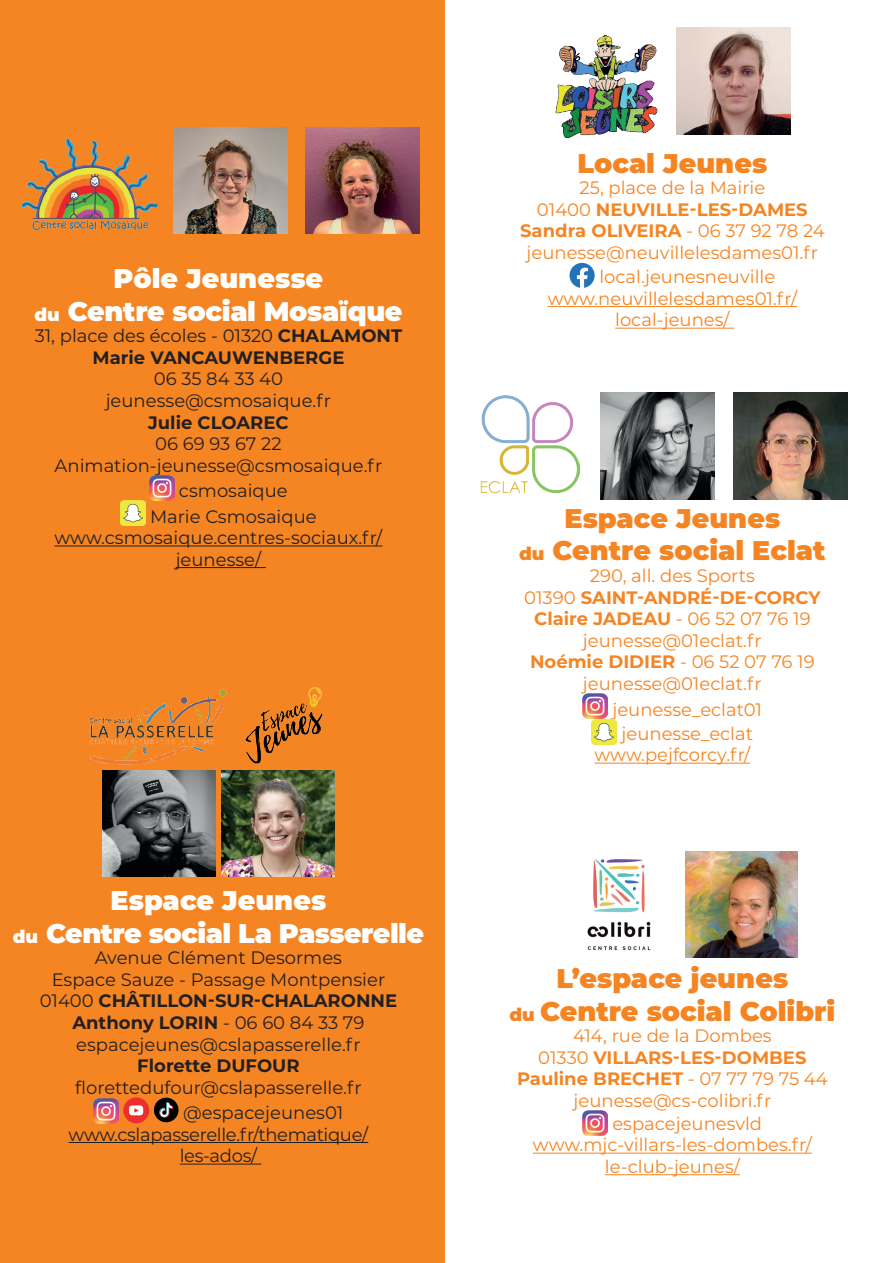
<style>
.page{position:relative;width:893px;height:1263px;background:#fff}
.page>*{position:absolute;margin:0;border:0;box-sizing:border-box;transform-origin:0 0}
.t1{font:900 27px/32.4px "Montserrat";color:#f58523;text-align:center}
.t2{font:900 27px/32.4px "Montserrat";letter-spacing:-.01em;color:#fff;text-align:center}
.t3{font:18px/21.6px "Montserrat";color:#f58523;text-align:center}
.t4{font:18px/21.6px "Montserrat";color:#231f20;text-align:center}
.t5{font:700 18px/21.6px "Montserrat";color:#231f20;text-align:center}
.t6{font:700 18px "Montserrat";color:#f58523}
.t7{font:18px/21.6px "Montserrat";letter-spacing:-.02em;color:#231f20;text-align:center}
.s1{font-size:18px}
.s2{font-weight:400}
.s3{font-weight:700}
</style>
<div class="page">
<div style="left:0;top:0;width:444px;height:1263px;background:#f58523"></div>
<hr style="left:55px;top:545px;width:327px;height:1px;background:#231f20">
<hr style="left:176px;top:567px;width:90px;height:1px;background:#231f20">
<hr style="left:69px;top:1142px;width:299px;height:1px;background:#231f20">
<hr style="left:180px;top:1163px;width:81px;height:1px;background:#231f20">
<img style="left:149px;top:476px;width:25px;height:25px">
<img style="left:120px;top:500px;width:25px;height:26px">
<img style="left:94px;top:1098px;width:25px;height:25px">
<div style="left:123px;top:1097px;width:26px;height:26px;background:#ee2d2d;border-radius:50%"></div>
<svg style="left:129px;top:1105px;width:14px;height:10px"></svg>
<div style="left:154px;top:1098px;width:25px;height:24px;background:#000001;border-radius:50%"></div>
<svg style="left:159px;top:1102px;width:14px;height:16px"></svg>
<hr style="left:548px;top:306px;width:249px;height:1px;background:#f58523">
<hr style="left:615px;top:328px;width:119px;height:1px;background:#f58523">
<hr style="left:594px;top:763px;width:156px;height:1px;background:#f58523">
<hr style="left:533px;top:1153px;width:279px;height:1px;background:#f58523">
<hr style="left:605px;top:1174px;width:135px;height:1px;background:#f58523">
<svg style="left:569px;top:263px;width:26px;height:25px"></svg>
<img style="left:583px;top:694px;width:25px;height:25px">
<img style="left:592px;top:720px;width:25px;height:25px">
<img style="left:583px;top:1111px;width:25px;height:25px">
<img style="left:587px;top:859px;width:64px;height:92px">
<img style="left:242px;top:687px;width:84px;height:84px">
<img style="left:89px;top:689px;width:146px;height:85px">
<img style="left:480px;top:395px;width:100px;height:99px">
<img style="left:555px;top:35px;width:102px;height:103px">
<img style="left:676px;top:28px;width:114px;height:106px">
<img style="left:685px;top:852px;width:113px;height:105px">
<img style="left:601px;top:393px;width:114px;height:106px">
<img style="left:733px;top:393px;width:114px;height:106px">
<img style="left:103px;top:771px;width:113px;height:105px">
<img style="left:221px;top:771px;width:113px;height:105px">
<img style="left:173px;top:128px;width:114px;height:106px">
<img style="left:21px;top:138px;width:137px;height:93px">
<img style="left:305px;top:128px;width:114px;height:106px">
<h1 class="t2" style="left:34px;top:261px;width:370px">Pôle Jeunesse<br><span class="s1">du</span> Centre social Mosaïque</h1>
<p class="t5" style="left:35px;top:324px;width:369px"><span class="s2">31, place des écoles - 01320</span> CHALAMONT<br>Marie VANCAUWENBERGE</p>
<p class="t4" style="left:106px;top:368px;width:227px">06 35 84 33 40 jeunesse@csmosaique.fr</p>
<p class="t5" style="left:148px;top:410px;width:142px">Julie CLOAREC</p>
<p class="t4" style="left:55px;top:432px;width:329px">06 69 93 67 22<br>Animation-jeunesse@csmosaique.fr</p>
<p class="t4" style="left:150px;top:477px;width:168px;line-height:26px">csmosaique<br>Marie Csmosaique</p>
<p class="t4" style="left:55px;top:526px;width:329px">www.csmosaique.centres-sociaux.fr/ jeunesse/</p>
<h1 class="t2" style="left:13px;top:883px;width:413px">Espace Jeunes<br><span class="s1">du</span> Centre social La Passerelle</h1>
<p class="t4" style="left:40px;top:946px;width:359px">Avenue Clément Desormes<br>Espace Sauze - Passage Montpensier<br>01400 <span class="s3">CHÂTILLON-SUR-CHALARONNE<br>Anthony LORIN</span> - 06 60 84 33 79 espacejeunes@cslapasserelle.fr</p>
<p class="t5" style="left:137px;top:1054px;width:164px">Florette DUFOUR</p>
<p class="t4" style="left:183px;top:1074px;width:180px;line-height:25.2px;text-align:left;text-indent:-108px">florettedufour@cslapasserelle.fr @espacejeunes01</p>
<p class="t7" style="left:69px;top:1123px;width:301px">www.cslapasserelle.fr/thematique/ les-ados/</p>
<h1 class="t1" style="left:577px;top:145px;width:191px">Local Jeunes</h1>
<p class="t3" style="left:520px;top:176px;width:306px">25, place de la Mairie<br>01400 <span class="s3">NEUVILLE-LES-DAMES<br>Sandra OLIVEIRA</span> - 06 37 92 78 24 jeunesse@neuvillelesdames01.fr</p>
<p class="t3" style="left:599px;top:265px;width:177px">local.jeunesneuville</p>
<p class="t3" style="left:548px;top:287px;width:251px">www.neuvillelesdames01.fr/</p>
<p class="t3" style="left:615px;top:309px;width:116px">local-jeunes/</p>
<h1 class="t1" style="left:519px;top:500px;width:308px">Espace Jeunes<br><span class="s1">du</span> Centre social Eclat</h1>
<p class="t3" style="left:524px;top:564px;width:298px">290, all. des Sports<br>01390 <span class="s3">SAINT-ANDRÉ-DE-CORCY<br>Claire JADEAU</span> - 06 52 07 76 19 jeunesse@01eclat.fr<br><span class="s3">Noémie DIDIER</span> - 06 52 07 76 19 jeunesse@01eclat.fr</p>
<p class="t3" style="left:612px;top:697px;width:151px;line-height:23.9px">jeunesse_eclat01 jeunesse_eclat</p>
<p class="t3" style="left:594px;top:743px;width:157px">www.pejfcorcy.fr/</p>
<h1 class="t1" style="left:509px;top:961px;width:327px">L’espace jeunes<br><span class="s1">du</span> Centre social Colibri</h1>
<p class="t3" style="left:573px;top:1024px;width:200px">414, rue de la Dombes</p>
<p class="t6" style="left:538px;top:1044px;width:270px"><span class="s2">01330</span> VILLARS-LES-DOMBES</p>
<p class="t6" style="left:517px;top:1066px;width:312px">Pauline BRECHET <span class="s2">- 07 77 79 75 44</span></p>
<p class="t3" style="left:573px;top:1089px;width:199px">jeunesse@cs-colibri.fr</p>
<p class="t3" style="left:612px;top:1112px;width:151px">espacejeunesvld</p>
<p class="t3" style="left:533px;top:1133px;width:280px">www.mjc-villars-les-dombes.fr/</p>
<p class="t3" style="left:605px;top:1155px;width:136px">le-club-jeunes/</p>
</div>
